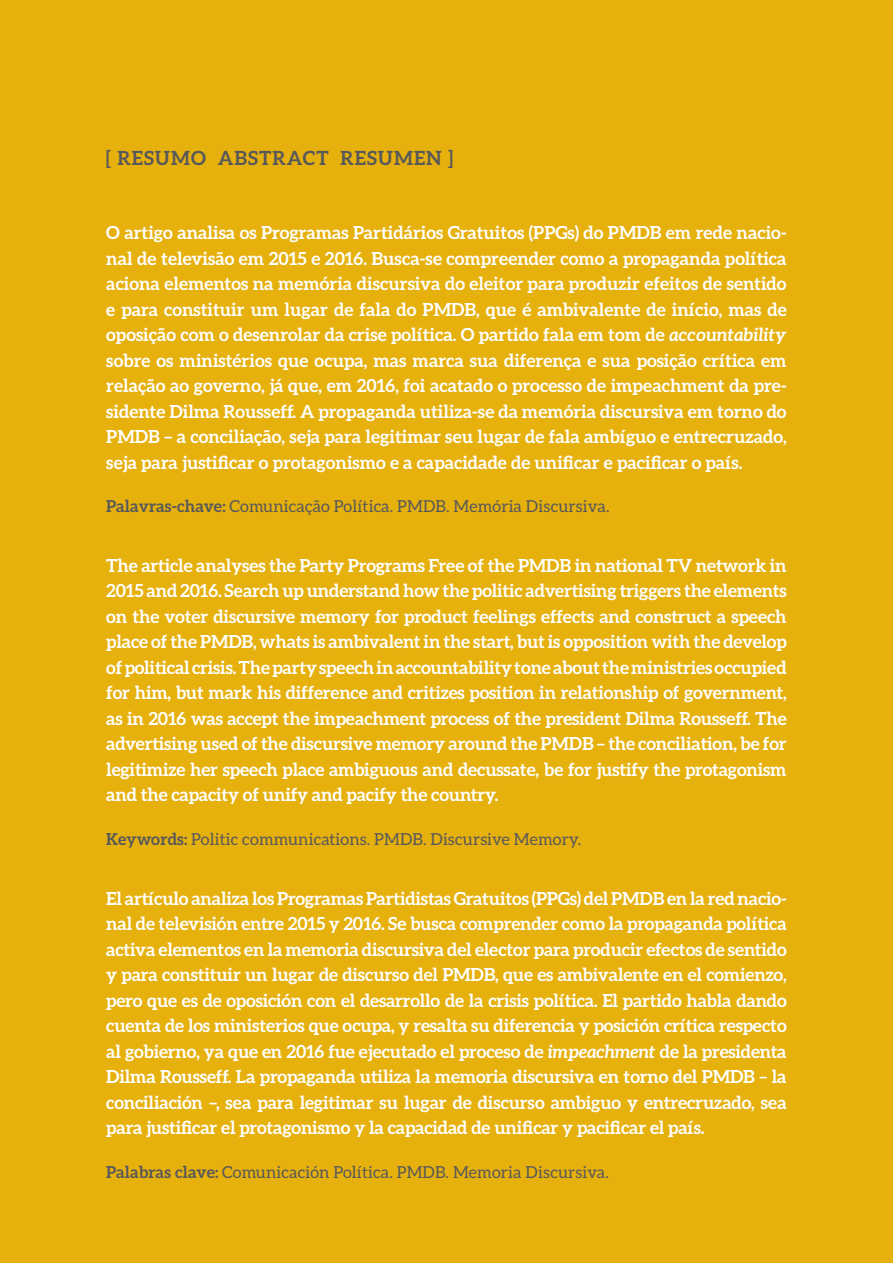
<style>
.page{position:relative;width:893px;height:1263px;background:#e6b00d}
.page>*{position:absolute;margin:0;border:0;box-sizing:border-box;transform-origin:0 0}
.t1{font:700 19.5px "Aleo";letter-spacing:.05em;color:#57585a}
._01_resumo_texto{font:700 18px/25.5px "Aleo";letter-spacing:-.005em;color:#fff;text-align:justify}
._01_resumo_texto_esp{font:700 18px/25.5px "Aleo";letter-spacing:-.01em;color:#fff;text-align:justify}
._01_resumo_keywords{font:16.5px "Aleo";letter-spacing:.01em;color:#57585a}
.s1{font-style:italic}
.s2{font-weight:700}
</style>
<div class="page">
<p class="t1" style="left:106px;top:146px;width:348px">[ RESUMO ABSTRACT RESUMEN ]</p>
<p class="_01_resumo_texto" style="left:106px;top:219px;width:682px">O artigo analisa os Programas Partidários Gratuitos (PPGs) do PMDB em rede nacio&shy;nal de televisão em 2015 e 2016. Busca-se compreender como a propaganda política aciona elementos na memória discursiva do eleitor para produzir efeitos de sentido e para constituir um lugar de fala do PMDB, que é ambivalente de início, mas de oposição com o desenrolar da crise política. O partido fala em tom de <span class="s1">accountability </span>sobre os ministérios que ocupa, mas marca sua diferença e sua posição crítica em relação ao governo, já que, em 2016, foi acatado o processo de impeachment da pre&shy;sidente Dilma Rousseff. A propaganda utiliza-se da memória discursiva em torno do PMDB – a conciliação, seja para legitimar seu lugar de fala ambíguo e entrecruzado, seja para justificar o protagonismo e a capacidade de unificar e pacificar o país.</p>
<p class="_01_resumo_keywords" style="left:106px;top:497px;width:505px"><span class="s2">Palavras-chave:</span> Comunicação Política. PMDB. Memória Discursiva.</p>
<p class="_01_resumo_texto" style="left:106px;top:552px;width:682px">The article analyses the Party Programs Free of the PMDB in national TV network in 2015 and 2016. Search up understand how the politic advertising triggers the elements on the voter discursive memory for product feelings effects and construct a speech place of the PMDB, whats is ambivalent in the start, but is opposition with the develop of political crisis. The party speech in accountability tone about the ministries occupied for him, but mark his difference and critizes position in relationship of government, as in 2016 was accept the impeachment process of the president Dilma Rousseff. The advertising used of the discursive memory around the PMDB – the conciliation, be for legitimize her speech place ambiguous and decussate, be for justify the protagonism and the capacity of unify and pacify the country.</p>
<p class="_01_resumo_keywords" style="left:106px;top:830px;width:477px"><span class="s2">Keywords:</span> Politic communications. PMDB. Discursive Memory.</p>
<p class="_01_resumo_texto_esp" style="left:106px;top:885px;width:682px">El artículo analiza los Programas Partidistas Gratuitos (PPGs) del PMDB en la red nacio&shy;nal de televisión entre 2015 y 2016. Se busca comprender como la propaganda política activa elementos en la memoria discursiva del elector para producir efectos de sentido y para constituir un lugar de discurso del PMDB, que es ambivalente en el comienzo, pero que es de oposición con el desarrollo de la crisis política. El partido habla dando cuenta de los ministerios que ocupa, y resalta su diferencia y posición crítica respecto al gobierno, ya que en 2016 fue ejecutado el proceso de <span class="s1">impeachment</span> de la presidenta Dilma Rousseff. La propaganda utiliza la memoria discursiva en torno del PMDB – la conciliación –, sea para legitimar su lugar de discurso ambiguo y entrecruzado, sea para justificar el protagonismo y la capacidad de unificar y pacificar el país.</p>
<p class="_01_resumo_keywords" style="left:106px;top:1163px;width:504px"><span class="s2">Palabras clave:</span> Comunicación Política. PMDB. Memoria Discursiva.</p>
</div>
